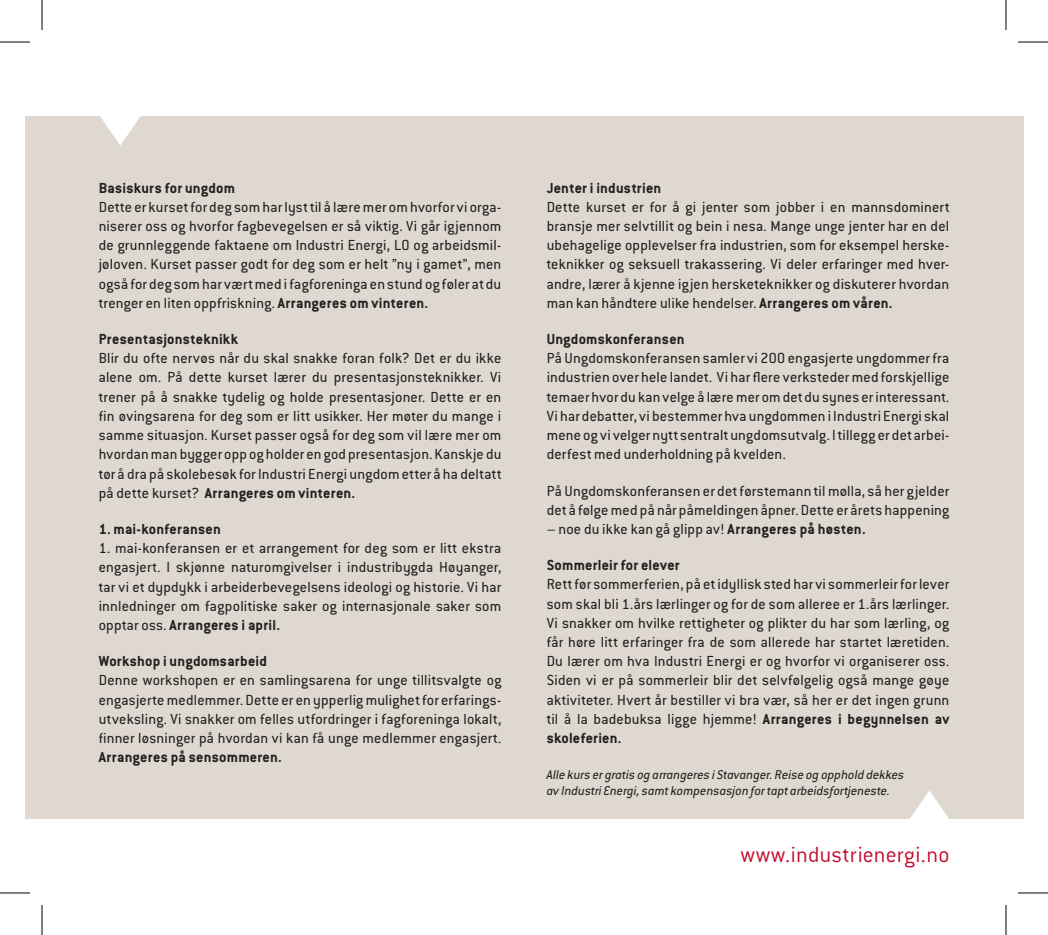
<style>
.page{position:relative;width:1048px;height:935px;background:#fff}
.page>*{position:absolute;margin:0;border:0;box-sizing:border-box;transform-origin:0 0}
.t1{font:300 24px "Conduit ITC Std";letter-spacing:.005em;color:#c3102f}
.t2{font:16px/19.2px "Conduit ITC Std";letter-spacing:.015em;color:#231f20;text-align:justify}
.t3{font:700 16px "Conduit ITC Std";letter-spacing:.015em;color:#231f20}
.t4{font:italic 14px/16.8px "Conduit ITC Std";letter-spacing:.005em;color:#231f20}
.s1{font-weight:700}
</style>
<div class="page">
<div style="left:25px;top:116px;width:998px;height:702px;background:#ded8d0"></div>
<svg style="left:100px;top:116px;width:41px;height:29px"></svg>
<svg style="left:885px;top:790px;width:88px;height:29px"></svg>
<hr style="left:0;top:42px;width:30px;height:1px;background:#000">
<hr style="left:1018px;top:42px;width:30px;height:1px;background:#000">
<hr style="left:0;top:892px;width:30px;height:1px;background:#000">
<hr style="left:1018px;top:892px;width:30px;height:1px;background:#000">
<hr style="left:42px;top:0;width:1px;height:30px;background:#000">
<hr style="left:42px;top:904px;width:1px;height:30px;background:#000">
<hr style="left:1005px;top:0;width:1px;height:30px;background:#000">
<hr style="left:1005px;top:904px;width:1px;height:30px;background:#000">
<p class="t3" style="left:99px;top:178px;width:138px">Basiskurs for ungdom</p>
<p class="t2" style="left:99px;top:197px;width:404px">Dette er kurset for deg som har lyst til å lære mer om hvorfor vi orga&shy;niserer oss og hvorfor fagbevegelsen er så viktig. Vi går igjennom de grunnleggende faktaene om Industri Energi, LO og arbeidsmil&shy;jøloven. Kurset passer godt for deg som er helt ”ny i gamet”, men også for deg som har vært med i fagforeninga en stund og føler at du trenger en liten oppfriskning. <span class="s1">Arrangeres om vinteren.</span></p>
<p class="t3" style="left:99px;top:329px;width:141px">Presentasjonsteknikk</p>
<p class="t2" style="left:99px;top:348px;width:404px">Blir du ofte nervøs når du skal snakke foran folk? Det er du ikke alene om. På dette kurset lærer du presentasjonsteknikker. Vi trener på å snakke tydelig og holde presentasjoner. Dette er en fin øvingsarena for deg som er litt usikker. Her møter du mange i samme situasjon. Kurset passer også for deg som vil lære mer om hvordan man bygger opp og holder en god presentasjon. Kanskje du tør å dra på skolebesøk for Industri Energi ungdom etter å ha deltatt på dette kurset? <span class="s1">Arrangeres om vinteren.</span></p>
<p class="t3" style="left:99px;top:519px;width:124px">1. mai-konferansen</p>
<p class="t2" style="left:99px;top:538px;width:404px">1. mai-konferansen er et arrangement for deg som er litt ekstra engasjert. I skjønne naturomgivelser i industribygda Høyanger, tar vi et dypdykk i arbeiderbevegelsens ideologi og historie. Vi har innledninger om fagpolitiske saker og internasjonale saker som opptar oss. <span class="s1">Arrangeres i april.</span></p>
<p class="t3" style="left:99px;top:651px;width:170px">Workshop i ungdomsarbeid</p>
<p class="t2" style="left:99px;top:670px;width:404px">Denne workshopen er en samlingsarena for unge tillitsvalgte og engasjerte medlemmer. Dette er en ypperlig mulighet for erfarings&shy;utveksling. Vi snakker om felles utfordringer i fagforeninga lokalt, finner løsninger på hvordan vi kan få unge medlemmer engasjert.</p>
<p class="t3" style="left:99px;top:747px;width:185px">Arrangeres på sensommeren.</p>
<p class="t3" style="left:547px;top:178px;width:116px">Jenter i industrien</p>
<p class="t2" style="left:547px;top:197px;width:404px">Dette kurset er for å gi jenter som jobber i en mannsdominert bransje mer selvtillit og bein i nesa. Mange unge jenter har en del ubehagelige opplevelser fra industrien, som for eksempel herske&shy;teknikker og seksuell trakassering. Vi deler erfaringer med hver&shy;andre, lærer å kjenne igjen hersketeknikker og diskuterer hvordan man kan håndtere ulike hendelser. <span class="s1">Arrangeres om våren.</span></p>
<p class="t3" style="left:547px;top:329px;width:139px">Ungdomskonferansen</p>
<p class="t2" style="left:547px;top:348px;width:404px">På Ungdomskonferansen samler vi 200 engasjerte ungdommer fra industrien over hele landet. Vi har flere verksteder med forskjellige temaer hvor du kan velge å lære mer om det du synes er interessant.<br>Vi har debatter, vi bestemmer hva ungdommen i Industri Energi skal mene og vi velger nytt sentralt ungdomsutvalg. I tillegg er det arbei&shy;derfest med underholdning på kvelden.</p>
<p class="t2" style="left:547px;top:480px;width:404px">På Ungdomskonferansen er det førstemann til mølla, så her gjelder det å følge med på når påmeldingen åpner. Dette er årets happening</p>
<p class="t2" style="left:547px;top:519px;width:320px">– noe du ikke kan gå glipp av! <span class="s1">Arrangeres på høsten.</span></p>
<p class="t3" style="left:547px;top:555px;width:135px">Sommerleir for elever</p>
<p class="t2" style="left:547px;top:574px;width:404px">Rett før sommerferien, på et idyllisk sted har vi sommerleir for lever som skal bli 1.års lærlinger og for de som alleree er 1.års lærlinger.<br>Vi snakker om hvilke rettigheter og plikter du har som lærling, og får høre litt erfaringer fra de som allerede har startet læretiden.<br>Du lærer om hva Industri Energi er og hvorfor vi organiserer oss.<br>Siden vi er på sommerleir blir det selvfølgelig også mange gøye aktiviteter. Hvert år bestiller vi bra vær, så her er det ingen grunn til å la badebuksa ligge hjemme! <span class="s1">Arrangeres i begynnelsen av skoleferien.</span></p>
<p class="t4" style="left:547px;top:765px;width:359px">Alle kurs er gratis og arrangeres i Stavanger. Reise og opphold dekkes av Industri Energi, samt kompensasjon for tapt arbeidsfortjeneste.</p>
<h1 class="t1" style="left:740px;top:840px;width:210px">www.industrienergi.no</h1>
</div>
